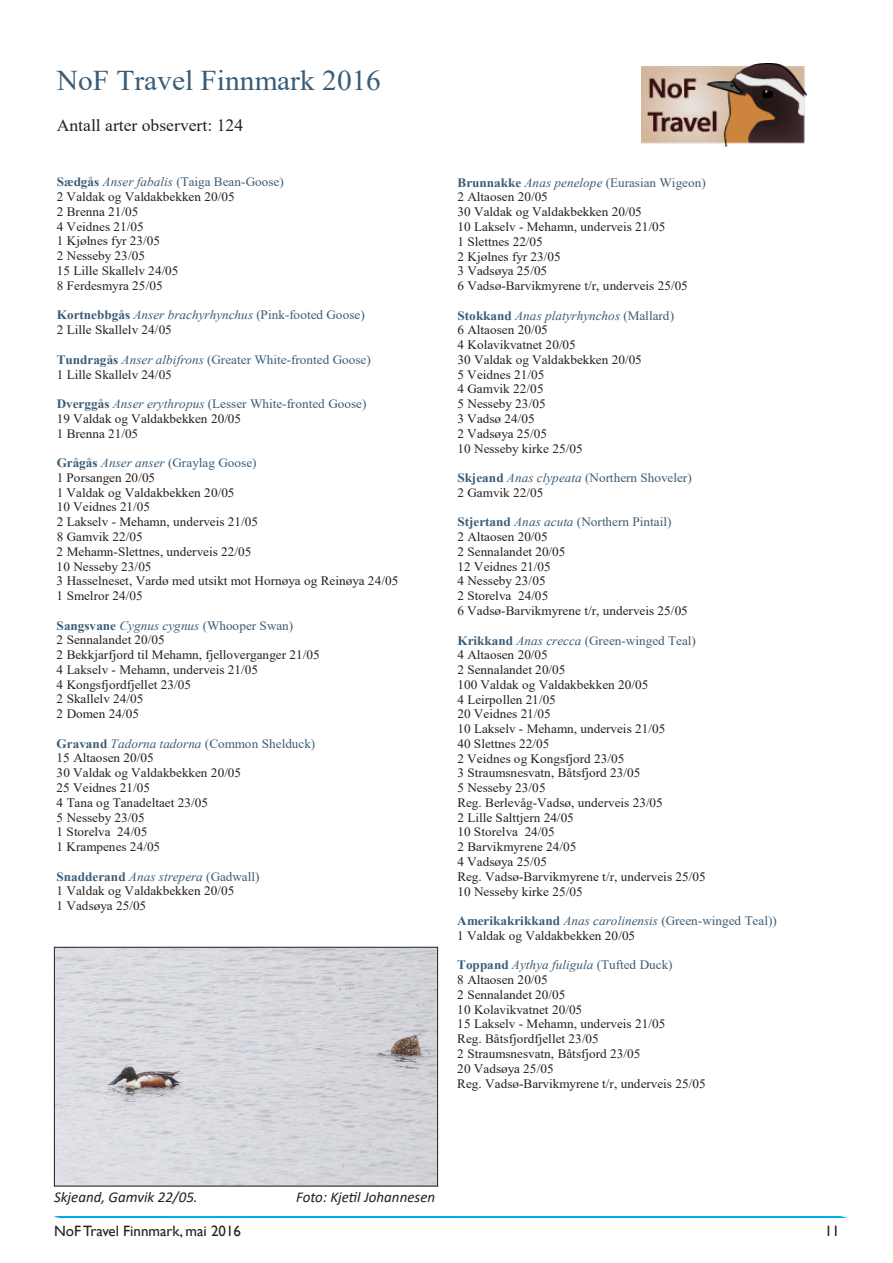
<style>
.page{position:relative;width:893px;height:1263px;background:#fff}
.page>*{position:absolute;margin:0;border:0;box-sizing:border-box;transform-origin:0 0}
.t1{font:28.65px "Times New Roman";color:#3b5c76}
.t2{font:17.1px "Times New Roman";color:#231f20}
.t3{font:italic 15px "Calibri";color:#231f20}
.t4{font:15px "Gill Sans";color:#231f20}
.t5{font:12.9px/14.7px "Times New Roman";color:#231f20}
.t6{font:12.9px/14.9px "Times New Roman";color:#3b5c76}
.t7{font:italic 12.9px/14.7px "Times New Roman";color:#3b5c76}
.s1{font-weight:700;color:#3b5c76}
.s2{font-style:italic;color:#3b5c76}
.s3{color:#3b5c76}
.s4{font-weight:700;font-style:normal}
.s5{font-style:normal}
.s6{font-style:normal;color:#231f20}
.s7{font-weight:700}
.s8{font-style:italic}
.s9{color:#231f20}
</style>
<div class="page">
<img style="left:641px;top:63px;width:166px;height:84px">
<img style="left:56px;top:949px;width:380px;height:235px">
<div style="left:54px;top:947px;width:384px;height:239px;border:1px solid #231f20"></div>
<hr style="left:55px;top:1216px;width:792px;height:2px;background:#00aeef">
<h1 class="t1" style="left:57px;top:60px;width:326px">NoF Travel Finnmark 2016</h1>
<h2 class="t2" style="left:57px;top:113px;width:188px">Antall arter observert: 124</h2>
<p class="t5" style="left:57px;top:174px;width:229px"><span class="s1">Sædgås</span> <span class="s2">Anser fabalis</span> <span class="s3">(Taiga Bean-Goose)<br></span>2 Valdak og Valdakbekken 20/05<br>2 Brenna 21/05<br>4 Veidnes 21/05<br>1 Kjølnes fyr 23/05<br>2 Nesseby 23/05<br>15 Lille Skallelv 24/05<br>8 Ferdesmyra 25/05</p>
<p class="t7" style="left:57px;top:307px;width:309px"><span class="s4">Kortnebbgås</span> Anser brachyrhynchus <span class="s5">(Pink-footed Goose)<br></span><span class="s6">2 Lille Skallelv 24/05</span></p>
<p class="t6" style="left:57px;top:351px;width:316px"><span class="s7">Tundragås</span> <span class="s8">Anser albifrons</span> (Greater White-fronted Goose)<br><span class="s9">1 Lille Skallelv 24/05</span></p>
<p class="t5" style="left:57px;top:396px;width:311px"><span class="s1">Dverggås</span> <span class="s2">Anser erythropus</span> <span class="s3">(Lesser White-fronted Goose)<br></span>19 Valdak og Valdakbekken 20/05<br>1 Brenna 21/05</p>
<p class="t5" style="left:57px;top:455px;width:343px"><span class="s1">Grågås</span> <span class="s2">Anser anser</span> <span class="s3">(Graylag Goose)<br></span>1 Porsangen 20/05<br>1 Valdak og Valdakbekken 20/05<br>10 Veidnes 21/05<br>2 Lakselv - Mehamn, underveis 21/05<br>8 Gamvik 22/05<br>2 Mehamn-Slettnes, underveis 22/05<br>10 Nesseby 23/05<br>3 Hasselneset, Vardø med utsikt mot Hornøya og Reinøya 24/05<br>1 Smelror 24/05</p>
<p class="t5" style="left:57px;top:617px;width:265px"><span class="s1">Sangsvane</span> <span class="s2">Cygnus cygnus</span> <span class="s3">(Whooper Swan)<br></span>2 Sennalandet 20/05<br>2 Bekkjarfjord til Mehamn, fjelloverganger 21/05<br>4 Lakselv - Mehamn, underveis 21/05<br>4 Kongsfjordfjellet 23/05<br>2 Skallelv 24/05<br>2 Domen 24/05</p>
<p class="t5" style="left:57px;top:736px;width:260px"><span class="s1">Gravand</span> <span class="s2">Tadorna tadorna</span> <span class="s3">(Common Shelduck)<br></span>15 Altaosen 20/05<br>30 Valdak og Valdakbekken 20/05<br>25 Veidnes 21/05<br>4 Tana og Tanadeltaet 23/05<br>5 Nesseby 23/05<br>1 Storelva 24/05<br>1 Krampenes 24/05</p>
<p class="t5" style="left:57px;top:868px;width:205px"><span class="s1">Snadderand</span> <span class="s2">Anas strepera</span> <span class="s3">(Gadwall)<br></span>1 Valdak og Valdakbekken 20/05<br>1 Vadsøya 25/05</p>
<p class="t5" style="left:457px;top:174px;width:250px"><span class="s1">Brunnakke</span> <span class="s2">Anas penelope</span> <span class="s3">(Eurasian Wigeon)<br></span>2 Altaosen 20/05<br>30 Valdak og Valdakbekken 20/05<br>10 Lakselv - Mehamn, underveis 21/05<br>1 Slettnes 22/05<br>2 Kjølnes fyr 23/05<br>3 Vadsøya 25/05<br>6 Vadsø-Barvikmyrene t/r, underveis 25/05</p>
<p class="t5" style="left:457px;top:308px;width:218px"><span class="s1">Stokkand</span> <span class="s2">Anas platyrhynchos</span> <span class="s3">(Mallard)<br></span>6 Altaosen 20/05<br>4 Kolavikvatnet 20/05<br>30 Valdak og Valdakbekken 20/05<br>5 Veidnes 21/05<br>4 Gamvik 22/05<br>5 Nesseby 23/05<br>3 Vadsø 24/05<br>2 Vadsøya 25/05<br>10 Nesseby kirke 25/05</p>
<p class="t6" style="left:457px;top:470px;width:236px"><span class="s7">Skjeand</span> <span class="s8">Anas clypeata</span> (Northern Shoveler)<br><span class="s9">2 Gamvik 22/05</span></p>
<p class="t5" style="left:457px;top:514px;width:232px"><span class="s1">Stjertand</span> <span class="s2">Anas acuta</span> <span class="s3">(Northern Pintail)<br></span>2 Altaosen 20/05<br>2 Sennalandet 20/05<br>12 Veidnes 21/05<br>4 Nesseby 23/05<br>2 Storelva 24/05<br>6 Vadsø-Barvikmyrene t/r, underveis 25/05</p>
<p class="t5" style="left:457px;top:632px;width:250px"><span class="s1">Krikkand</span> <span class="s2">Anas crecca</span> <span class="s3">(Green-winged Teal)<br></span>4 Altaosen 20/05<br>2 Sennalandet 20/05<br>100 Valdak og Valdakbekken 20/05<br>4 Leirpollen 21/05<br>20 Veidnes 21/05<br>10 Lakselv - Mehamn, underveis 21/05<br>40 Slettnes 22/05<br>2 Veidnes og Kongsfjord 23/05<br>3 Straumsnesvatn, Båtsfjord 23/05<br>5 Nesseby 23/05<br>Reg. Berlevåg-Vadsø, underveis 23/05<br>2 Lille Salttjern 24/05<br>10 Storelva 24/05<br>2 Barvikmyrene 24/05<br>4 Vadsøya 25/05<br>Reg. Vadsø-Barvikmyrene t/r, underveis 25/05<br>10 Nesseby kirke 25/05</p>
<p class="t5" style="left:457px;top:913px;width:321px"><span class="s1">Amerikakrikkand</span> <span class="s2">Anas carolinensis</span> <span class="s3">(Green-winged Teal))<br></span>1 Valdak og Valdakbekken 20/05</p>
<p class="t5" style="left:457px;top:957px;width:250px"><span class="s1">Toppand</span> <span class="s2">Aythya fuligula</span> <span class="s3">(Tufted Duck)<br></span>8 Altaosen 20/05<br>2 Sennalandet 20/05<br>10 Kolavikvatnet 20/05<br>15 Lakselv - Mehamn, underveis 21/05<br>Reg. Båtsfjordfjellet 23/05<br>2 Straumsnesvatn, Båtsfjord 23/05<br>20 Vadsøya 25/05<br>Reg. Vadsø-Barvikmyrene t/r, underveis 25/05</p>
<p class="t3" style="left:54px;top:1186px;width:145px">Skjeand, Gamvik 22/05.</p>
<p class="t3" style="left:296px;top:1186px;width:141px">Foto: Kjetil Johannesen</p>
<p class="t4" style="left:54px;top:1223px;width:189px">NoF Travel Finnmark, mai 2016</p>
<p class="t4" style="left:825px;top:1223px;width:16px">11</p>
</div>
